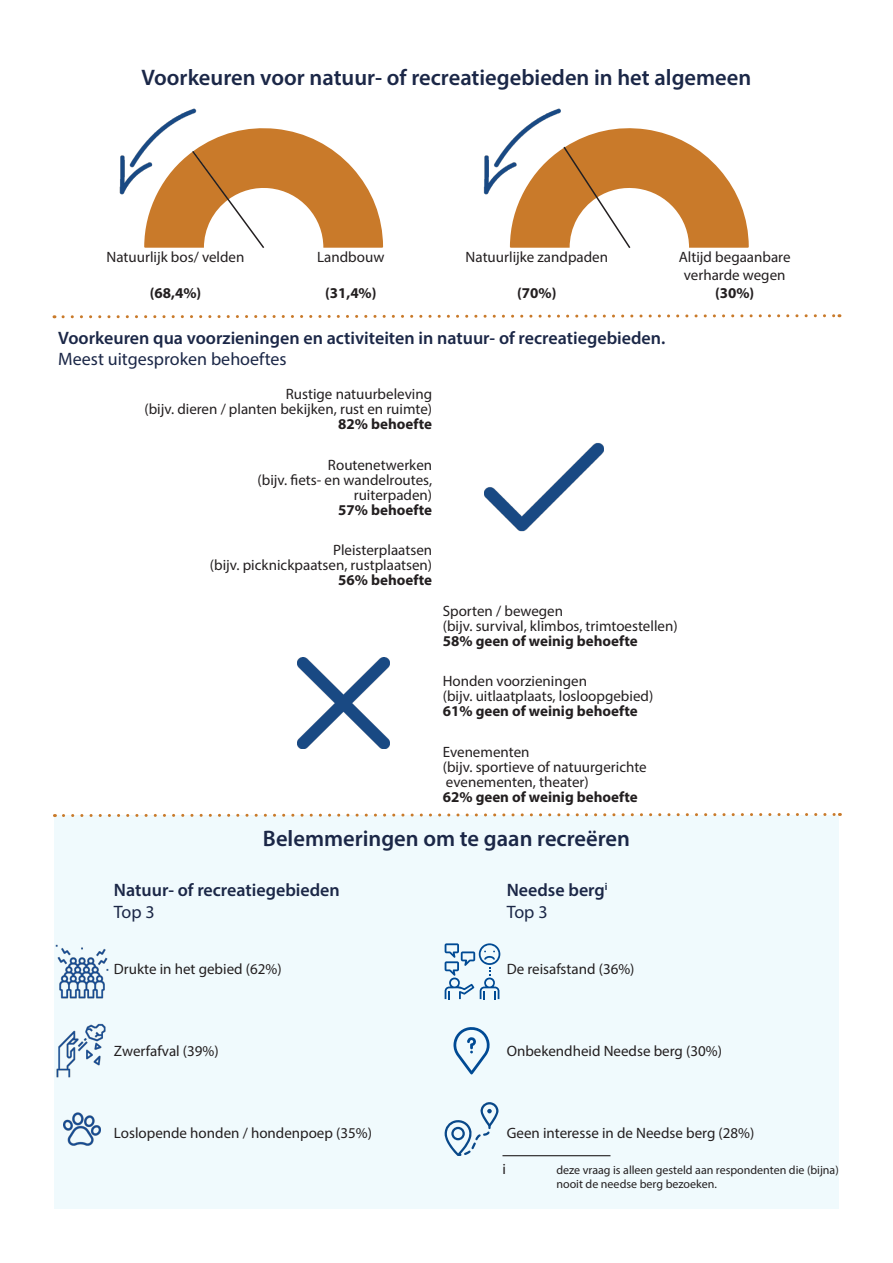
<style>
.page{position:relative;width:893px;height:1263px;background:#fff}
.page>*{position:absolute;margin:0;border:0;box-sizing:border-box;transform-origin:0 0}
.tekstkop_1{font:600 22.5px "Myriad Pro";color:#1b2747}
.tekstkop_2{font:600 18px/21.6px "Myriad Pro";color:#1b2747}
.Basisalinea_chart_be{font:15px/15px "Myriad Pro";color:#231f20}
.lijst_zonder_tekens{font:15px "Myriad Pro";color:#231f20}
.Basisalinea_chart_be-2{font:700 15px "Myriad Pro";color:#231f20}
.t1{font:12px/14.4px "Myriad Pro";color:#231f20}
.s1{font-weight:400}
.s2{font-weight:700}
</style>
<div class="page">
<div style="left:54px;top:816px;width:785px;height:393px;background:#f0fafd"></div>
<svg style="left:445px;top:1102px;width:53px;height:54px"></svg>
<svg style="left:445px;top:943px;width:55px;height:56px"></svg>
<svg style="left:453px;top:1027px;width:37px;height:47px"></svg>
<svg style="left:144px;top:128px;width:239px;height:120px"></svg>
<svg style="left:510px;top:128px;width:239px;height:120px"></svg>
<hr style="left:502px;top:1155px;width:108px;height:1px;background:#231f20">
<img style="left:63px;top:1112px;width:37px;height:34px">
<img style="left:55px;top:944px;width:54px;height:55px">
<img style="left:56px;top:1024px;width:50px;height:54px">
<svg style="left:54px;top:314px;width:786px;height:5px"></svg>
<img style="left:119px;top:108px;width:96px;height:100px">
<img style="left:483px;top:108px;width:96px;height:100px">
<img style="left:298px;top:657px;width:91px;height:92px">
<img style="left:485px;top:443px;width:119px;height:89px">
<svg style="left:54px;top:813px;width:786px;height:4px"></svg>
<h2 class="tekstkop_1" style="left:142px;top:63px;width:611px">Voorkeuren voor natuur- of recreatiegebieden in het algemeen</h2>
<p class="Basisalinea_chart_be" style="left:107px;top:249px;width:139px">Natuurlijk bos/ velden</p>
<p class="Basisalinea_chart_be-2" style="left:150px;top:283px;width:53px">(68,4%)</p>
<p class="Basisalinea_chart_be" style="left:317px;top:249px;width:69px">Landbouw</p>
<p class="Basisalinea_chart_be-2" style="left:325px;top:283px;width:53px">(31,4%)</p>
<p class="Basisalinea_chart_be" style="left:466px;top:249px;width:144px">Natuurlijke zandpaden</p>
<p class="Basisalinea_chart_be-2" style="left:517px;top:283px;width:41px">(70%)</p>
<h3 class="tekstkop_2" style="left:58px;top:326px;width:609px">Voorkeuren qua voorzieningen en activiteiten in natuur- of recreatiegebieden.<br><span class="s1">Meest uitgesproken behoeftes</span></h3>
<p class="Basisalinea_chart_be" style="left:145px;top:386px;width:289px;text-align:right">Rustige natuurbeleving<br>(bijv. dieren / planten bekijken, rust en ruimte)<br><span class="s2">82% behoefte</span></p>
<p class="Basisalinea_chart_be" style="left:258px;top:457px;width:176px;text-align:right">Routenetwerken<br>(bijv. fiets- en wandelroutes, ruiterpaden)<br><span class="s2">57% behoefte</span></p>
<p class="Basisalinea_chart_be" style="left:210px;top:542px;width:224px;text-align:right">Pleisterplaatsen<br>(bijv. picknickpaatsen, rustplaatsen)<br><span class="s2">56% behoefte</span></p>
<p class="Basisalinea_chart_be" style="left:679px;top:248px;width:113px;line-height:18px;text-align:center">Altijd begaanbare verharde wegen <span class="s2">(30%)</span></p>
<p class="Basisalinea_chart_be" style="left:443px;top:603px;width:236px">Sporten / bewegen<br>(bijv. survival, klimbos, trimtoestellen)</p>
<p class="Basisalinea_chart_be-2" style="left:443px;top:631px;width:197px">58% geen of weinig behoefte</p>
<p class="Basisalinea_chart_be" style="left:443px;top:673px;width:212px">Honden voorzieningen<br>(bijv. uitlaatplaats, losloopgebied)</p>
<p class="Basisalinea_chart_be-2" style="left:443px;top:701px;width:197px">61% geen of weinig behoefte</p>
<p class="Basisalinea_chart_be" style="left:443px;top:744px;width:205px">Evenementen<br>(bijv. sportieve of natuurgerichte evenementen, theater)</p>
<p class="Basisalinea_chart_be-2" style="left:443px;top:787px;width:197px">62% geen of weinig behoefte</p>
<h2 class="tekstkop_1" style="left:263px;top:824px;width:369px">Belemmeringen om te gaan recreëren</h2>
<h3 class="tekstkop_2" style="left:507px;top:879px;width:102px">Needse berg<sup>i<br></sup><span class="s1">Top 3</span></h3>
<h3 class="tekstkop_2" style="left:114px;top:879px;width:227px">Natuur- of recreatiegebieden<br><span class="s1">Top 3</span></h3>
<p class="lijst_zonder_tekens" style="left:114px;top:960px;width:169px">Drukte in het gebied (62%)</p>
<p class="lijst_zonder_tekens" style="left:507px;top:960px;width:129px">De reisafstand (36%)</p>
<p class="lijst_zonder_tekens" style="left:114px;top:1042px;width:106px">Zwerfafval (39%)</p>
<p class="lijst_zonder_tekens" style="left:507px;top:1042px;width:217px">Onbekendheid Needse berg (30%)</p>
<p class="lijst_zonder_tekens" style="left:114px;top:1123px;width:260px">Loslopende honden / hondenpoep (35%)</p>
<p class="lijst_zonder_tekens" style="left:507px;top:1123px;width:249px">Geen interesse in de Needse berg (28%)</p>
<p class="Basisalinea_chart_be" style="left:502px;top:1161px;width:5px">i</p>
<p class="t1" style="left:556px;top:1162px;width:284px">deze vraag is alleen gesteld aan respondenten die (bijna) nooit de needse berg bezoeken.</p>
</div>
